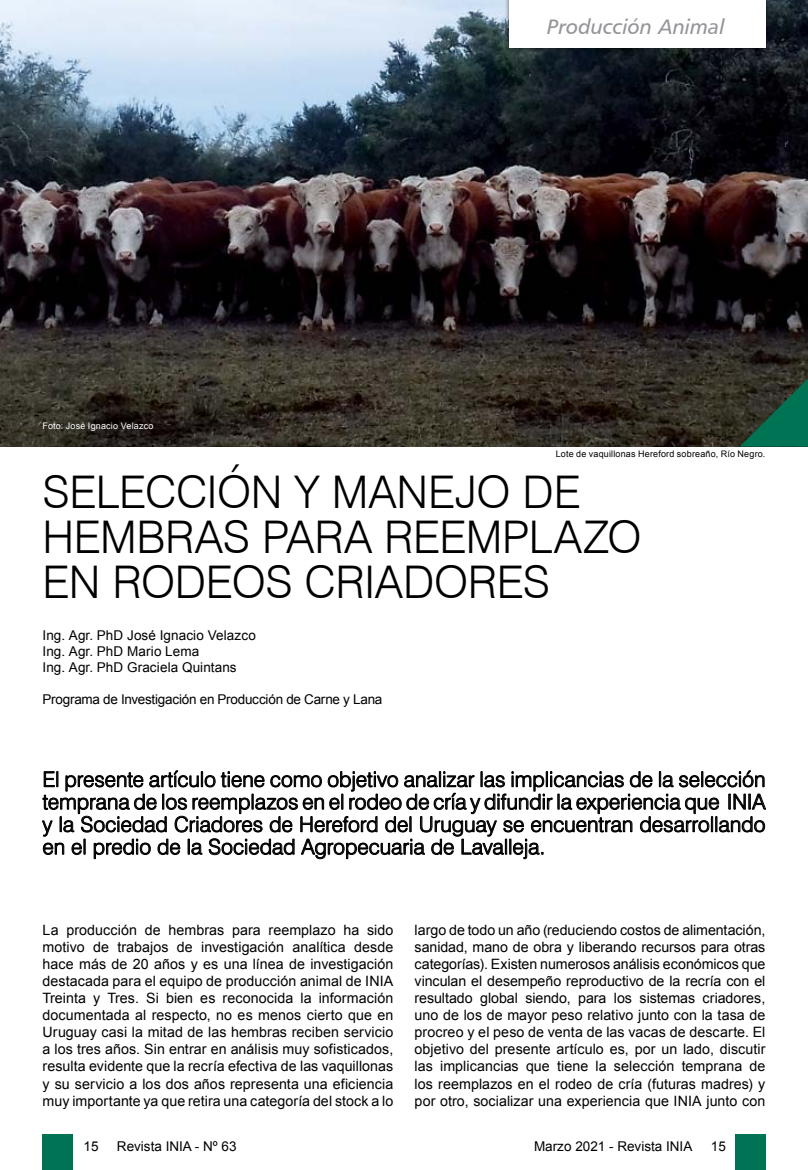
<style>
.page{position:relative;width:808px;height:1170px;background:#fff}
.page>*{position:absolute;margin:0;border:0;box-sizing:border-box;transform-origin:0 0}
.t1{font:300 45px/45px "Swiss 721 BT";letter-spacing:-.005em;color:#000}
.t2{font:300 21px/22.5px "Swiss 721 BT";letter-spacing:.005em;color:#000}
.t3{font:21px "Humanist 777 BT Italic B";color:#939598}
.t4{font:14.25px/17.1px "Arial";letter-spacing:.005em;color:#000;text-align:justify}
.t5{font:13.5px/16.2px "Arial";color:#000}
.t6{font:13.5px "Arial";letter-spacing:-.02em;color:#000}
.t7{font:9px "Arial";letter-spacing:.02em;color:#000}
.t8{font:9px "Arial";letter-spacing:.02em;color:#fff}
</style>
<div class="page">
<div style="left:734px;top:1134px;width:31px;height:35px;background:#007355"></div>
<img style="left:0;top:0;width:808px;height:446px">
<div style="left:43px;top:1134px;width:30px;height:35px;background:#007355"></div>
<svg style="left:740px;top:378px;width:68px;height:68px"></svg>
<div style="left:504px;top:0;width:266px;height:52px;background:#000;opacity:.5"></div>
<div style="left:509px;top:0;width:256px;height:47px;background:#fff"></div>
<svg style="left:42px;top:770px;width:724px;height:89px"></svg>
<p class="t8" style="left:43px;top:420px;width:113px">Foto: José Ignacio Velazco</p>
<h2 class="t3" style="left:547px;top:13px;width:179px">Producción Animal</h2>
<p class="t7" style="left:556px;top:447px;width:211px">Lote de vaquillonas Hereford sobreaño, Río Negro.</p>
<h1 class="t1" style="left:43px;top:469px;width:600px">Selección y manejo de hembras para reemplazo en rodeos criadores</h1>
<p class="t5" style="left:43px;top:626px;width:215px">Ing. Agr. PhD José Ignacio Velazco<br>Ing. Agr. PhD Mario Lema<br>Ing. Agr. PhD Graciela Quintans</p>
<p class="t6" style="left:43px;top:690px;width:341px">Programa de Investigación en Producción de Carne y Lana</p>
<p class="t2" style="left:43px;top:767px;width:724px">El presente artículo tiene como objetivo analizar las implicancias de la selección temprana de los reemplazos en el rodeo de cría y difundir la experiencia que INIA<br>y la Sociedad Criadores de Hereford del Uruguay se encuentran desarrollando en el predio de la Sociedad Agropecuaria de Lavalleja.</p>
<p class="t4" style="left:43px;top:921px;width:352px">La producción de hembras para reemplazo ha sido motivo de trabajos de investigación analítica desde hace más de 20 años y es una línea de investigación destacada para el equipo de producción animal de INIA Treinta y Tres. Si bien es reconocida la información documentada al respecto, no es menos cierto que en Uruguay casi la mitad de las hembras reciben servicio a los tres años. Sin entrar en análisis muy sofisticados, resulta evidente que la recría efectiva de las vaquillonas y su servicio a los dos años representa una eficiencia muy importante ya que retira una categoría del stock a lo</p>
<p class="t4" style="left:415px;top:921px;width:352px">largo de todo un año (reduciendo costos de alimentación, sanidad, mano de obra y liberando recursos para otras categorías). Existen numerosos análisis económicos que vinculan el desempeño reproductivo de la recría con el resultado global siendo, para los sistemas criadores, uno de los de mayor peso relativo junto con la tasa de procreo y el peso de venta de las vacas de descarte. El objetivo del presente artículo es, por un lado, discutir las implicancias que tiene la selección temprana de los reemplazos en el rodeo de cría (futuras madres) y por otro, socializar una experiencia que INIA junto con</p>
<p class="t5" style="left:84px;top:1138px;width:17px">15</p>
<p class="t5" style="left:117px;top:1138px;width:121px">Revista INIA - Nº 63</p>
<p class="t5" style="left:534px;top:1138px;width:160px">Marzo 2021 - Revista INIA</p>
<p class="t5" style="left:711px;top:1138px;width:17px">15</p>
</div>
